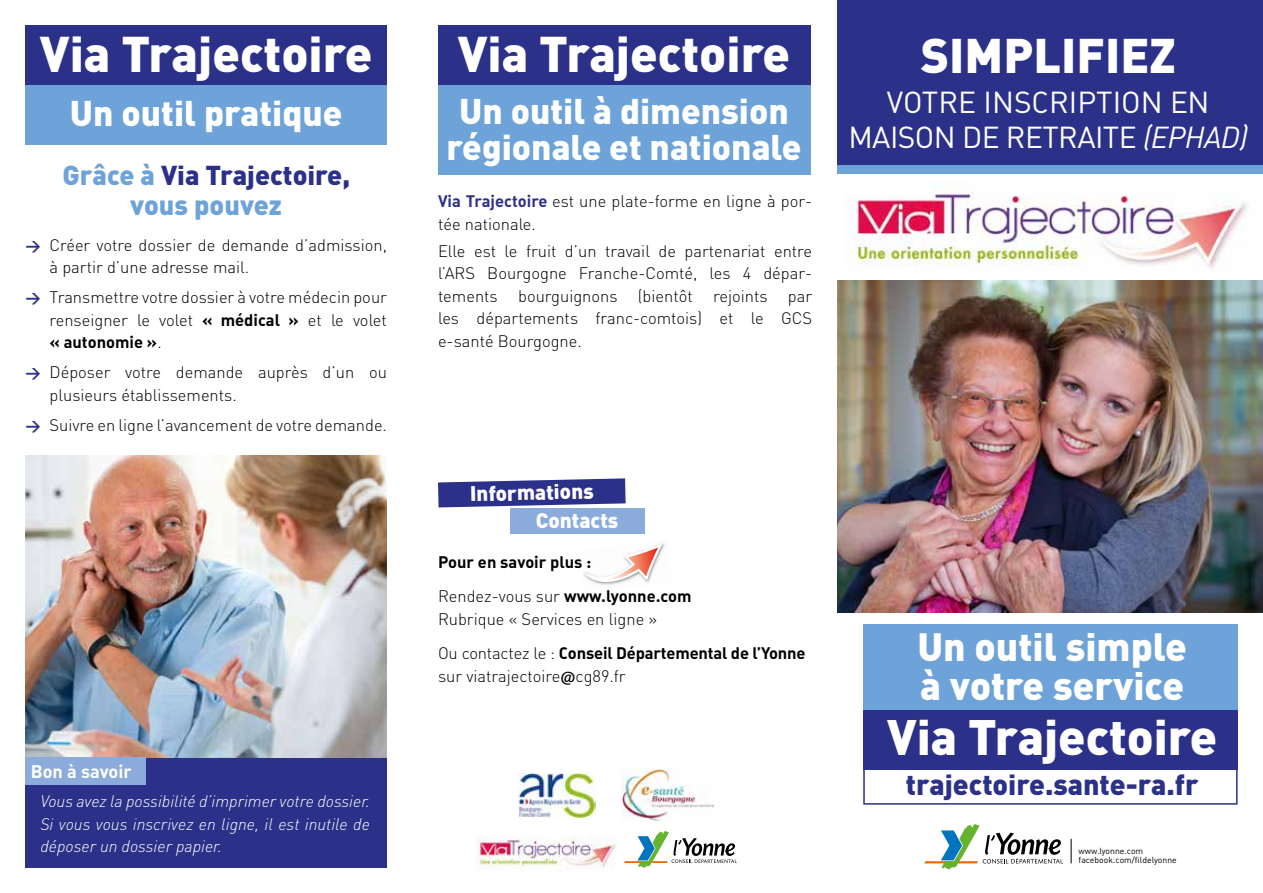
<style>
.page{position:relative;width:1263px;height:893px;background:#fff}
.page>*{position:absolute;margin:0;border:0;box-sizing:border-box;transform-origin:0 0}
.t1{font:900 49.5px "DIN";color:#fff}
.t2{font:900 49.2px "DIN";color:#fff}
.t3{font:900 48px "DIN";color:#fff}
.t4{font:900 39px/39px "DIN";color:#fff}
.t5{font:900 35.25px/36px "DIN";color:#fff;text-align:center}
.t6{font:30px/34.5px "DIN Regular Alternate";letter-spacing:-.02em;color:#fff;text-align:center}
.t7{font:900 28.5px "DIN";color:#2b3089}
.t8{font:900 27px/30px "DIN";color:#6da3d8;text-align:center}
.t9{font:900 20.85px "DIN";color:#fff}
.t10{font:18.15px "DIN Bold Alternate";color:#fff}
.t11{font:300 16.5px/22.5px "DIN";color:#000}
.t12{font:italic 300 16.5px/22.5px "DIN";color:#fff;text-align:justify}
.t13{font:16.5px "DIN Bold Alternate";letter-spacing:-.01em;color:#000}
.t14{font:8.7px/9.6px "DIN";color:#000}
.s1{color:#2b3089}
.s2{font-family:"DIN Bold Alternate";font-weight:400;font-size:15px;color:#2b3089}
.s3{font-family:"DIN Bold Alternate";font-weight:400}
.s4{font-family:"DIN";font-weight:300}
.s5{font-family:"DIN Bold Alternate";font-weight:400;color:#2b3089}
.s6{font-family:"DIN";font-style:italic}
.s7{font-family:"Meta";font-weight:400;font-style:italic}
</style>
<div class="page">
<img style="left:26px;top:455px;width:361px;height:303px">
<div style="left:838px;top:35px;width:425px;height:139px;background:#6da3d8"></div>
<img style="left:845px;top:190px;width:402px;height:78px">
<div style="left:838px;top:0;width:425px;height:164px;background:#2b3089"></div>
<img style="left:838px;top:281px;width:425px;height:331px">
<svg style="left:924px;top:824px;width:139px;height:45px"></svg>
<svg style="left:1071px;top:839px;width:1px;height:24px"></svg>
<svg style="left:438px;top:478px;width:188px;height:29px"></svg>
<div style="left:510px;top:508px;width:134px;height:25px;background:#8bacdb"></div>
<svg style="left:583px;top:543px;width:80px;height:42px"></svg>
<div style="left:438px;top:26px;width:372px;height:149px;background:#6da3d8"></div>
<div style="left:438px;top:26px;width:372px;height:59px;background:#2b3089"></div>
<div style="left:26px;top:26px;width:361px;height:119px;background:#6da3d8"></div>
<div style="left:26px;top:26px;width:361px;height:59px;background:#2b3089"></div>
<div style="left:26px;top:758px;width:361px;height:109px;background:#2b3089"></div>
<div style="left:26px;top:758px;width:120px;height:27px;background:#8bacdb"></div>
<img style="left:519px;top:774px;width:76px;height:44px">
<img style="left:622px;top:768px;width:92px;height:54px">
<img style="left:476px;top:835px;width:140px;height:35px">
<svg style="left:624px;top:831px;width:113px;height:37px"></svg>
<div style="left:863px;top:734px;width:374px;height:71px;background:#fff;border:2px solid #2b3089"></div>
<div style="left:863px;top:624px;width:374px;height:145px;background:#6da3d8"></div>
<div style="left:863px;top:710px;width:374px;height:59px;background:#2b3089"></div>
<h1 class="t1" style="left:40px;top:21px;width:334px">Via Trajectoire</h1>
<h3 class="t5" style="left:70px;top:94px;width:274px">Un outil pratique</h3>
<h3 class="t8" style="left:62px;top:159px;width:289px">Grâce à <span class="s1">Via Trajectoire, </span>vous pouvez</h3>
<p class="t11" style="left:50px;top:234px;width:339px;text-indent:-24px"><span class="s2">&gt;</span> Créer votre dossier de demande d’admission, à partir d’une adresse mail.</p>
<p class="t11" style="left:26px;top:286px;width:363px;text-align:right"><span class="s2">&gt;</span> Transmettre votre dossier à votre médecin pour renseigner le volet <span class="s3">« médical »</span> et le volet</p>
<p class="t13" style="left:50px;top:332px;width:114px">« autonomie »<span class="s4">.</span></p>
<p class="t11" style="left:50px;top:361px;width:339px;text-indent:-24px"><span class="s2">&gt;</span> Déposer votre demande auprès d’un ou plusieurs établissements.</p>
<p class="t11" style="left:26px;top:414px;width:363px"><span class="s2">&gt;</span> Suivre en ligne l’avancement de votre demande.</p>
<p class="t10" style="left:31px;top:759px;width:102px">Bon à savoir</p>
<p class="t12" style="left:40px;top:790px;width:331px">Vous avez la possibilité d’imprimer votre dossier.<br>Si vous vous inscrivez en ligne, il est inutile de déposer un dossier papier.</p>
<h1 class="t1" style="left:458px;top:21px;width:334px">Via Trajectoire</h1>
<h3 class="t5" style="left:447px;top:91px;width:356px">Un outil à dimension régionale et nationale</h3>
<p class="t11" style="left:438px;top:190px;width:376px"><span class="s5">Via Trajectoire</span> est une plate-forme en ligne à por&shy;tée nationale.</p>
<p class="t11" style="left:438px;top:239px;width:376px;text-align:justify">Elle est le fruit d’un travail de partenariat entre l’ARS Bourgogne Franche-Comté, les 4 dépar&shy;tements bourguignons (bientôt rejoints par les départements franc-comtois) et le GCS e-santé Bourgogne.</p>
<h3 class="t3" style="left:921px;top:23px;width:256px">SIMPLIFIEZ</h3>
<h3 class="t6" style="left:848px;top:84px;width:401px">VOTRE INSCRIPTION EN<br>MAISON DE RETRAITE <span class="s6">(EPHAD)</span></h3>
<p class="t9" style="left:470px;top:480px;width:125px;rotate:-1deg">Informations</p>
<p class="t9" style="left:536px;top:506px;width:84px">Contacts</p>
<p class="t13" style="left:438px;top:551px;width:155px">Pour en savoir plus :</p>
<p class="t11" style="left:438px;top:585px;width:255px">Rendez-vous sur <span class="s3">www.lyonne.com<br></span>Rubrique « Services en ligne »</p>
<p class="t13" style="left:438px;top:642px;width:369px"><span class="s4">Ou contactez le :</span> Conseil Départemental de l’Yonne</p>
<p class="t11" style="left:438px;top:664px;width:189px">sur viatrajectoire<span class="s7">@</span>cg89.fr</p>
<h3 class="t4" style="left:917px;top:625px;width:271px">Un outil simple à votre service</h3>
<h2 class="t2" style="left:887px;top:705px;width:332px">Via Trajectoire</h2>
<h3 class="t7" style="left:906px;top:765px;width:294px">trajectoire.sante-ra.fr</h3>
<p class="t14" style="left:1079px;top:846px;width:100px">www.lyonne.com facebook.com/fildelyonne</p>
</div>
